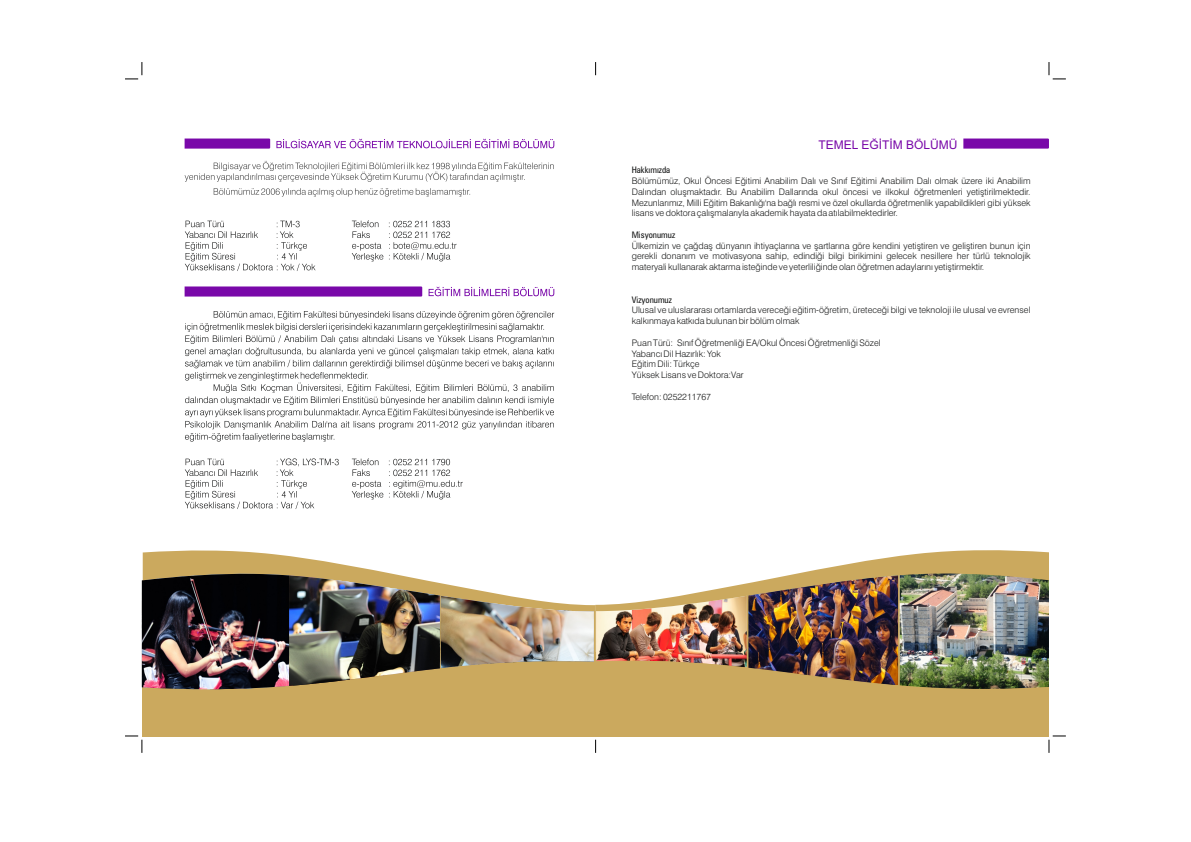
<style>
.page{position:relative;width:1191px;height:842px;background:#fff}
.page>*{position:absolute;margin:0;border:0;box-sizing:border-box;transform-origin:0 0}
.t1{font:12px "Arial";color:#7908a9}
.t2{font:300 9px/10.8px "Swiss 721 BT";color:#151616;text-align:justify}
.t3{font:condensed 9px "Zurich BT";color:#151616}
</style>
<div class="page">
<svg style="left:185px;top:139px;width:85px;height:10px"></svg>
<div style="left:142px;top:652px;width:453px;height:84px;background:#cba95e"></div>
<svg style="left:276px;top:139px;width:278px;height:9px"></svg>
<svg style="left:143px;top:550px;width:452px;height:140px"></svg>
<svg style="left:185px;top:221px;width:130px;height:50px"></svg>
<svg style="left:352px;top:221px;width:104px;height:40px"></svg>
<svg style="left:185px;top:161px;width:369px;height:36px"></svg>
<div style="left:595px;top:654px;width:454px;height:82px;background:#cba95e"></div>
<img style="left:289px;top:575px;width:151px;height:111px">
<svg style="left:428px;top:287px;width:126px;height:9px"></svg>
<svg style="left:185px;top:286px;width:237px;height:11px;background:#841db0"></svg>
<svg style="left:185px;top:311px;width:369px;height:131px"></svg>
<svg style="left:185px;top:458px;width:154px;height:51px"></svg>
<svg style="left:352px;top:459px;width:111px;height:40px"></svg>
<svg style="left:595px;top:740px;width:1px;height:13px"></svg>
<svg style="left:595px;top:62px;width:1px;height:13px"></svg>
<svg style="left:125px;top:62px;width:18px;height:18px"></svg>
<svg style="left:125px;top:736px;width:18px;height:17px"></svg>
<svg style="left:1048px;top:62px;width:17px;height:18px"></svg>
<svg style="left:1048px;top:736px;width:17px;height:17px"></svg>
<img style="left:142px;top:573px;width:147px;height:116px">
<img style="left:441px;top:596px;width:153px;height:72px">
<img style="left:595px;top:550px;width:454px;height:139px">
<svg style="left:963px;top:139px;width:86px;height:10px"></svg>
<h1 class="t1" style="left:818px;top:140px;width:140px">TEMEL EĞİTİM BÖLÜMÜ</h1>
<p class="t3" style="left:632px;top:166px;width:40px">Hakkımızda</p>
<p class="t2" style="left:632px;top:176px;width:400px">Bölümümüz, Okul Öncesi Eğitimi Anabilim Dalı ve Sınıf Eğitimi Anabilim Dalı olmak üzere iki Anabilim Dalından oluşmaktadır. Bu Anabilim Dallarında okul öncesi ve ilkokul öğretmenleri yetiştirilmektedir.<br>Mezunlarımız, Milli Eğitim Bakanlığı'na bağlı resmi ve özel okullarda öğretmenlik yapabildikleri gibi yüksek lisans ve doktora çalışmalarıyla akademik hayata da atılabilmektedirler.</p>
<p class="t3" style="left:632px;top:231px;width:45px">Misyonumuz</p>
<p class="t2" style="left:632px;top:241px;width:400px">Ülkemizin ve çağdaş dünyanın ihtiyaçlarına ve şartlarına göre kendini yetiştiren ve geliştiren bunun için gerekli donanım ve motivasyona sahip, edindiği bilgi birikimini gelecek nesillere her türlü teknolojik materyali kullanarak aktarma isteğinde ve yeterliliğinde olan öğretmen adaylarını yetiştirmektir.</p>
<p class="t3" style="left:632px;top:296px;width:42px">Vizyonumuz</p>
<p class="t2" style="left:632px;top:306px;width:400px">Ulusal ve uluslararası ortamlarda vereceği eğitim-öğretim, üreteceği bilgi ve teknoloji ile ulusal ve evrensel kalkınmaya katkıda bulunan bir bölüm olmak</p>
<p class="t2" style="left:632px;top:338px;width:250px;text-align:left">Puan Türü: Sınıf Öğretmenliği EA/Okul Öncesi Öğretmenliği Sözel Yabancı Dil Hazırlık: Yok<br>Eğitim Dili: Türkçe<br>Yüksek Lisans ve Doktora:Var</p>
<p class="t2" style="left:632px;top:392px;width:81px">Telefon: 0252211767</p>
</div>
